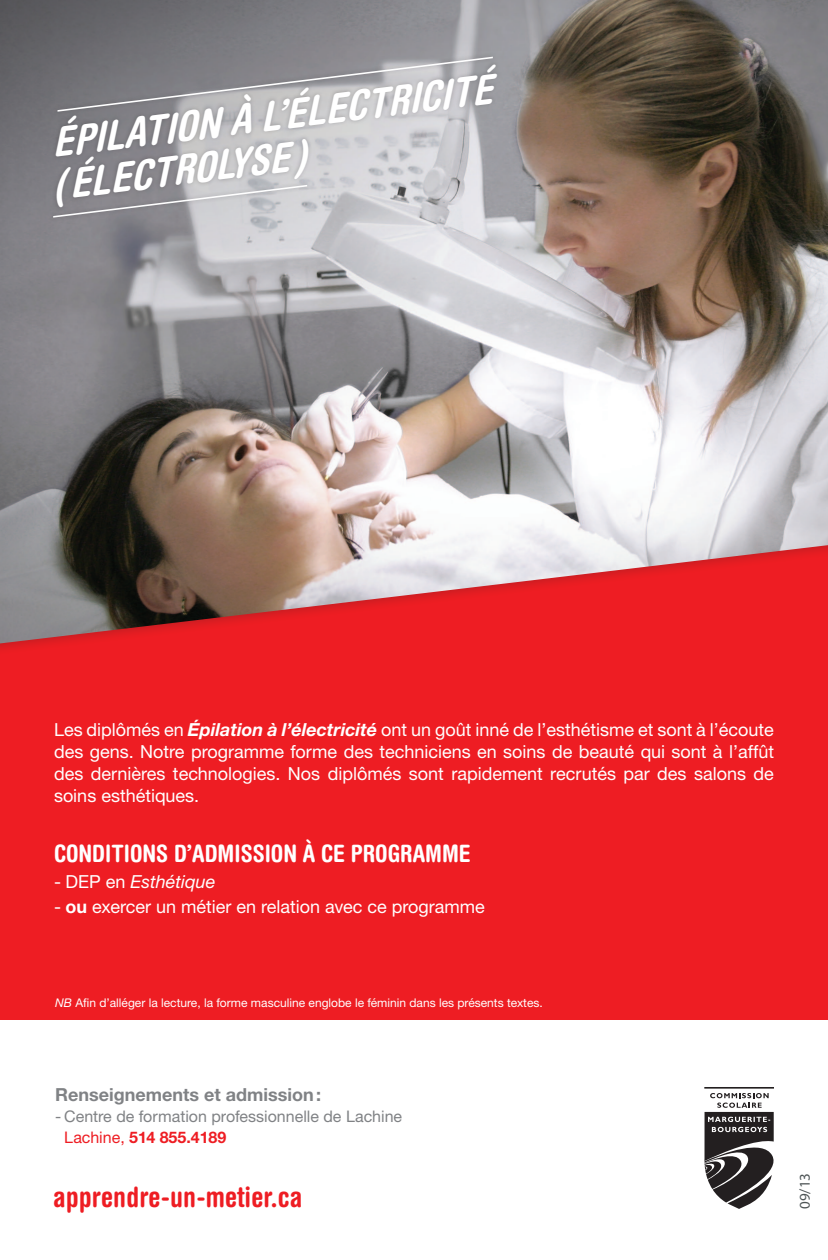
<style>
.page{position:relative;width:828px;height:1260px;background:#fff}
.page>*{position:absolute;margin:0;border:0;box-sizing:border-box;transform-origin:0 0}
.t1{font:italic 700 condensed 40.6px/42.6px "Helvetica Rounded";color:#fff}
.t2{font:700 condensed 28px "Helvetica Rounded";letter-spacing:.005em;color:#ee1d23}
._02_Conditions_Admis{font:700 condensed 24px "Helvetica Rounded";color:#fff}
._01_Intro{font:18px/22px "Helvetica Neue CE";color:#fff;text-align:justify}
._03_Conditions_-_Poi{font:18px "Helvetica Neue CE";color:#fff}
._04_Bureau_admission{font:700 18px "Helvetica Neue CE";color:#808285}
._03_Conditions_-_Poi-2{font:italic 18px "Helvetica Neue CE";color:#fff}
._09_Texte_-_Point_fo{font:16px/21px "Helvetica Neue CE";color:#808285}
.t3{font:15px "Myriad Pro";color:#4d5455}
._09_Texte{font:12px "Helvetica Neue CE";color:#fff}
.s1{font-weight:700;font-style:italic}
.s2{font-style:normal}
.s3{font-weight:700}
.s4{font-style:italic}
.s5{color:#ee1d23}
.s6{font-weight:700;color:#ee1d23}
</style>
<div class="page">
<div style="left:0;top:657px;width:828px;height:363px;background:#ee1d23"></div>
<hr style="left:704px;top:1087px;width:70px;height:2px;background:#231f20">
<svg style="left:704px;top:1093px;width:70px;height:116px"></svg>
<div style="left:0;top:0;width:828px;height:657px;background:#ee1d23"></div>
<img style="left:0;top:0;width:828px;height:643px">
<div style="left:49px;top:52px;width:452px;height:170px;background:#231f20;opacity:.25"></div>
<svg style="left:56px;top:56px;width:438px;height:57px;background:#9a999d"></svg>
<svg style="left:52px;top:184px;width:257px;height:35px;background:#a9a8ad"></svg>
<p class="t1" style="left:44px;top:122px;width:450px;rotate:-7deg">ÉPILATION À L’ÉLECTRICITÉ (ÉLECTROLYSE )</p>
<p class="_01_Intro" style="left:54px;top:719px;width:722px">Les diplômés en <span class="s1">Épilation à l’électricité</span> ont un goût inné de l’esthétisme et sont à l’écoute des gens. Notre programme forme des techniciens en soins de beauté qui sont à l’affût des dernières technologies. Nos diplômés sont rapidement recrutés par des salons de soins esthétiques.</p>
<p class="_02_Conditions_Admis" style="left:54px;top:839px;width:418px">CONDITIONS D’ADMISSION À CE PROGRAMME</p>
<p class="_03_Conditions_-_Poi-2" style="left:54px;top:870px;width:163px"><span class="s2">- DEP en</span> Esthétique</p>
<p class="_03_Conditions_-_Poi" style="left:54px;top:896px;width:432px">- <span class="s3">ou</span> exercer un métier en relation avec ce programme</p>
<p class="_09_Texte" style="left:55px;top:996px;width:489px"><span class="s4">NB</span> Afin d’alléger la lecture, la forme masculine englobe le féminin dans les présents textes.</p>
<p class="_04_Bureau_admission" style="left:55px;top:1083px;width:267px">Renseignements et admission:</p>
<p class="_09_Texte_-_Point_fo" style="left:64px;top:1106px;width:339px;text-indent:-9px">- Centre de formation professionnelle de Lachine<br><span class="s5">Lachine,</span> <span class="s6">514 855.4189</span></p>
<p class="t2" style="left:53px;top:1180px;width:251px">apprendre-un-metier.ca</p>
<p class="t3" style="left:796px;top:1209px;width:37px;rotate:-90deg">09/13</p>
</div>
